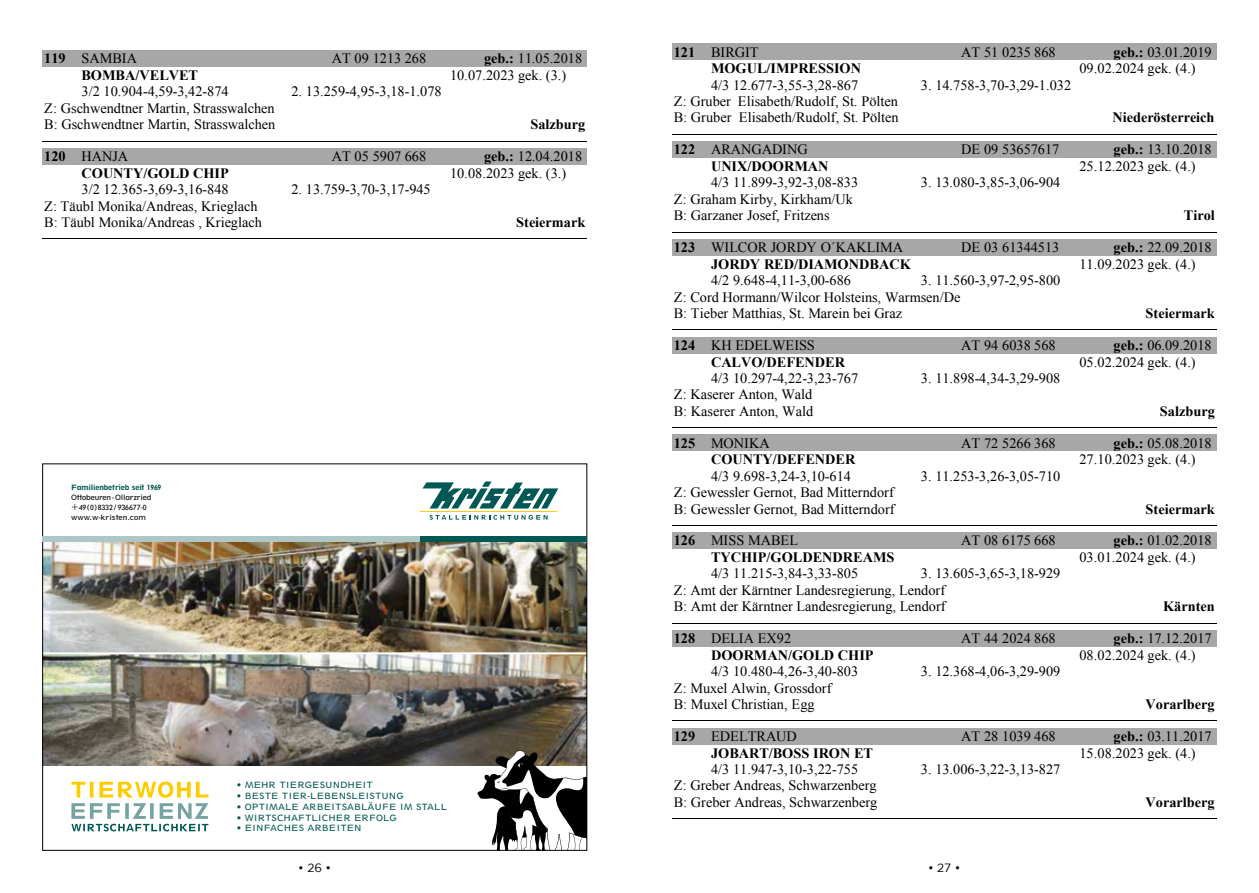
<style>
.page{position:relative;width:1259px;height:893px;background:#fff}
.page>*{position:absolute;margin:0;border:0;box-sizing:border-box;transform-origin:0 0}
.t1{font:14.25px/16.4px "Times New Roman";color:#000}
.t2{font:700 14.25px "Times New Roman";color:#000}
.t3{font:12px "Gotham";color:#000}
.t4{font:9px "Spartan Book Classified";color:#005854}
.t5{font:7.65px/10.1px "Spartan Book Classified";color:#000}
.t6{font:7.65px "Spartan Heavy Classified";letter-spacing:-.03em;color:#005854}
.s1{font-weight:700}
</style>
<div class="page">
<div style="left:672px;top:43px;width:544px;height:17px;background:#a7a7a7"></div>
<hr style="left:672px;top:134px;width:544px;height:1px;background:#000">
<div style="left:672px;top:141px;width:544px;height:17px;background:#a7a7a7"></div>
<hr style="left:672px;top:232px;width:544px;height:1px;background:#000">
<div style="left:672px;top:239px;width:544px;height:16px;background:#a7a7a7"></div>
<hr style="left:672px;top:329px;width:544px;height:1px;background:#000">
<div style="left:672px;top:337px;width:544px;height:16px;background:#a7a7a7"></div>
<hr style="left:672px;top:427px;width:544px;height:1px;background:#000">
<div style="left:672px;top:435px;width:544px;height:16px;background:#a7a7a7"></div>
<hr style="left:672px;top:525px;width:544px;height:1px;background:#000">
<div style="left:672px;top:532px;width:544px;height:17px;background:#a7a7a7"></div>
<hr style="left:672px;top:623px;width:544px;height:1px;background:#000">
<div style="left:672px;top:630px;width:544px;height:17px;background:#a7a7a7"></div>
<hr style="left:672px;top:721px;width:544px;height:1px;background:#000">
<div style="left:672px;top:728px;width:544px;height:16px;background:#a7a7a7"></div>
<hr style="left:672px;top:818px;width:544px;height:1px;background:#000">
<div style="left:43px;top:50px;width:544px;height:17px;background:#a7a7a7"></div>
<hr style="left:43px;top:141px;width:544px;height:1px;background:#000">
<div style="left:43px;top:148px;width:544px;height:16px;background:#a7a7a7"></div>
<hr style="left:43px;top:238px;width:544px;height:1px;background:#000">
<img style="left:45px;top:542px;width:540px;height:223px">
<hr style="left:43px;top:652px;width:544px;height:2px;background:#fff">
<svg style="left:71px;top:781px;width:137px;height:50px"></svg>
<svg style="left:429px;top:515px;width:118px;height:5px"></svg>
<hr style="left:420px;top:511px;width:136px;height:1px;background:#fc0">
<svg style="left:422px;top:482px;width:136px;height:26px"></svg>
<svg style="left:477px;top:751px;width:108px;height:97px"></svg>
<div style="left:43px;top:536px;width:377px;height:6px;background:#adc7c6"></div>
<div style="left:420px;top:536px;width:167px;height:6px;background:#005854"></div>
<p class="t1" style="left:44px;top:50px;width:94px"><span class="s1">119</span> SAMBIA</p>
<p class="t1" style="left:332px;top:50px;width:96px">AT 09 1213 268</p>
<p class="t1" style="left:484px;top:50px;width:100px"><span class="s1">geb.:</span> 11.05.2018</p>
<p class="t2" style="left:82px;top:65px;width:118px">BOMBA/VELVET</p>
<p class="t1" style="left:450px;top:67px;width:118px">10.07.2023 gek. (3.)</p>
<p class="t1" style="left:82px;top:83px;width:149px">3/2 10.904-4,59-3,42-874</p>
<p class="t1" style="left:291px;top:83px;width:152px">2. 13.259-4,95-3,18-1.078</p>
<p class="t1" style="left:44px;top:100px;width:232px">Z: Gschwendtner Martin, Strasswalchen<br>B: Gschwendtner Martin, Strasswalchen</p>
<p class="t2" style="left:530px;top:115px;width:56px">Salzburg</p>
<p class="t1" style="left:44px;top:148px;width:85px"><span class="s1">120</span> HANJA</p>
<p class="t1" style="left:332px;top:148px;width:96px">AT 05 5907 668</p>
<p class="t1" style="left:484px;top:148px;width:100px"><span class="s1">geb.:</span> 12.04.2018</p>
<p class="t2" style="left:82px;top:163px;width:149px">COUNTY/GOLD CHIP</p>
<p class="t1" style="left:450px;top:164px;width:118px">10.08.2023 gek. (3.)</p>
<p class="t1" style="left:82px;top:181px;width:149px">3/2 12.365-3,69-3,16-848</p>
<p class="t1" style="left:291px;top:181px;width:141px">2. 13.759-3,70-3,17-945</p>
<p class="t1" style="left:44px;top:197px;width:219px">Z: Täubl Monika/Andreas, Krieglach<br>B: Täubl Monika/Andreas , Krieglach</p>
<p class="t2" style="left:516px;top:213px;width:71px">Steiermark</p>
<p class="t6" style="left:71px;top:482px;width:92px">Familienbetrieb seit 1969</p>
<p class="t5" style="left:71px;top:492px;width:82px">Ottobeuren-Ollarzried +49(0)8332 / 936677-0 www.w-kristen.com</p>
<p class="t4" style="left:237px;top:780px;width:138px">• MEHR TIERGESUNDHEIT</p>
<p class="t4" style="left:237px;top:791px;width:168px">• BESTE TIER-LEBENSLEISTUNG</p>
<p class="t4" style="left:237px;top:801px;width:212px">• OPTIMALE ARBEITSABLÄUFE IM STALL</p>
<p class="t4" style="left:237px;top:812px;width:161px">• WIRTSCHAFTLICHER ERFOLG</p>
<p class="t4" style="left:237px;top:823px;width:126px">• EINFACHES ARBEITEN</p>
<p class="t1" style="left:674px;top:43px;width:86px"><span class="s1">121</span> BIRGIT</p>
<p class="t1" style="left:961px;top:43px;width:96px">AT 51 0235 868</p>
<p class="t1" style="left:1113px;top:43px;width:100px"><span class="s1">geb.:</span> 03.01.2019</p>
<p class="t2" style="left:711px;top:59px;width:151px">MOGUL/IMPRESSION</p>
<p class="t1" style="left:1079px;top:60px;width:118px">09.02.2024 gek. (4.)</p>
<p class="t1" style="left:711px;top:76px;width:149px">4/3 12.677-3,55-3,28-867</p>
<p class="t1" style="left:921px;top:76px;width:152px">3. 14.758-3,70-3,29-1.032</p>
<p class="t1" style="left:674px;top:93px;width:226px">Z: Gruber Elisabeth/Rudolf, St. Pölten<br>B: Gruber Elisabeth/Rudolf, St. Pölten</p>
<p class="t2" style="left:1112px;top:108px;width:104px">Niederösterreich</p>
<p class="t1" style="left:674px;top:141px;width:135px"><span class="s1">122</span> ARANGADING</p>
<p class="t1" style="left:961px;top:141px;width:100px">DE 09 53657617</p>
<p class="t1" style="left:1113px;top:141px;width:100px"><span class="s1">geb.:</span> 13.10.2018</p>
<p class="t2" style="left:711px;top:156px;width:119px">UNIX/DOORMAN</p>
<p class="t1" style="left:1079px;top:158px;width:118px">25.12.2023 gek. (4.)</p>
<p class="t1" style="left:711px;top:174px;width:149px">4/3 11.899-3,92-3,08-833</p>
<p class="t1" style="left:921px;top:174px;width:141px">3. 13.080-3,85-3,06-904</p>
<p class="t1" style="left:674px;top:190px;width:181px">Z: Graham Kirby, Kirkham/Uk<br>B: Garzaner Josef, Fritzens</p>
<p class="t2" style="left:1184px;top:206px;width:32px">Tirol</p>
<p class="t1" style="left:674px;top:239px;width:231px"><span class="s1">123</span> WILCOR JORDY O´KAKLIMA</p>
<p class="t1" style="left:961px;top:239px;width:100px">DE 03 61344513</p>
<p class="t1" style="left:1113px;top:239px;width:100px"><span class="s1">geb.:</span> 22.09.2018</p>
<p class="t2" style="left:711px;top:254px;width:201px">JORDY RED/DIAMONDBACK</p>
<p class="t1" style="left:1079px;top:255px;width:118px">11.09.2023 gek. (4.)</p>
<p class="t1" style="left:711px;top:272px;width:141px">4/2 9.648-4,11-3,00-686</p>
<p class="t1" style="left:674px;top:272px;width:388px;text-indent:247px">3. 11.560-3,97-2,95-800<br>Z: Cord Hormann/Wilcor Holsteins, Warmsen/De<br>B: Tieber Matthias, St. Marein bei Graz</p>
<p class="t2" style="left:1145px;top:303px;width:71px">Steiermark</p>
<p class="t1" style="left:674px;top:337px;width:143px"><span class="s1">124</span> KH EDELWEISS</p>
<p class="t1" style="left:961px;top:337px;width:96px">AT 94 6038 568</p>
<p class="t1" style="left:1113px;top:337px;width:100px"><span class="s1">geb.:</span> 06.09.2018</p>
<p class="t2" style="left:711px;top:352px;width:135px">CALVO/DEFENDER</p>
<p class="t1" style="left:1079px;top:353px;width:118px">05.02.2024 gek. (4.)</p>
<p class="t1" style="left:711px;top:370px;width:149px">4/3 10.297-4,22-3,23-767</p>
<p class="t1" style="left:921px;top:370px;width:141px">3. 11.898-4,34-3,29-908</p>
<p class="t1" style="left:674px;top:386px;width:141px">Z: Kaserer Anton, Wald<br>B: Kaserer Anton, Wald</p>
<p class="t2" style="left:1160px;top:401px;width:56px">Salzburg</p>
<p class="t1" style="left:674px;top:435px;width:97px"><span class="s1">125</span> MONIKA</p>
<p class="t1" style="left:961px;top:435px;width:96px">AT 72 5266 368</p>
<p class="t1" style="left:1113px;top:435px;width:100px"><span class="s1">geb.:</span> 05.08.2018</p>
<p class="t2" style="left:711px;top:450px;width:146px">COUNTY/DEFENDER</p>
<p class="t1" style="left:1079px;top:451px;width:118px">27.10.2023 gek. (4.)</p>
<p class="t1" style="left:711px;top:468px;width:141px">4/3 9.698-3,24-3,10-614</p>
<p class="t1" style="left:921px;top:468px;width:141px">3. 11.253-3,26-3,05-710</p>
<p class="t1" style="left:674px;top:484px;width:222px">Z: Gewessler Gernot, Bad Mitterndorf<br>B: Gewessler Gernot, Bad Mitterndorf</p>
<p class="t2" style="left:1145px;top:499px;width:71px">Steiermark</p>
<p class="t1" style="left:674px;top:532px;width:126px"><span class="s1">126</span> MISS MABEL</p>
<p class="t1" style="left:961px;top:532px;width:96px">AT 08 6175 668</p>
<p class="t1" style="left:1113px;top:532px;width:100px"><span class="s1">geb.:</span> 01.02.2018</p>
<p class="t2" style="left:711px;top:547px;width:185px">TYCHIP/GOLDENDREAMS</p>
<p class="t1" style="left:1079px;top:549px;width:118px">03.01.2024 gek. (4.)</p>
<p class="t1" style="left:711px;top:565px;width:149px">4/3 11.215-3,84-3,33-805</p>
<p class="t1" style="left:674px;top:565px;width:388px;text-indent:247px">3. 13.605-3,65-3,18-929<br>Z: Amt der Kärntner Landesregierung, Lendorf<br>B: Amt der Kärntner Landesregierung, Lendorf</p>
<p class="t2" style="left:1163px;top:597px;width:53px">Kärnten</p>
<p class="t1" style="left:674px;top:630px;width:119px"><span class="s1">128</span> DELIA EX92</p>
<p class="t1" style="left:961px;top:630px;width:96px">AT 44 2024 868</p>
<p class="t1" style="left:1113px;top:630px;width:100px"><span class="s1">geb.:</span> 17.12.2017</p>
<p class="t2" style="left:711px;top:645px;width:164px">DOORMAN/GOLD CHIP</p>
<p class="t1" style="left:1079px;top:647px;width:118px">08.02.2024 gek. (4.)</p>
<p class="t1" style="left:711px;top:663px;width:149px">4/3 10.480-4,26-3,40-803</p>
<p class="t1" style="left:921px;top:663px;width:141px">3. 12.368-4,06-3,29-909</p>
<p class="t1" style="left:674px;top:680px;width:159px">Z: Muxel Alwin, Grossdorf<br>B: Muxel Christian, Egg</p>
<p class="t2" style="left:1145px;top:694px;width:70px">Vorarlberg</p>
<p class="t1" style="left:674px;top:728px;width:125px"><span class="s1">129</span> EDELTRAUD</p>
<p class="t1" style="left:961px;top:728px;width:96px">AT 28 1039 468</p>
<p class="t1" style="left:1113px;top:728px;width:100px"><span class="s1">geb.:</span> 03.11.2017</p>
<p class="t2" style="left:711px;top:743px;width:164px">JOBART/BOSS IRON ET</p>
<p class="t1" style="left:1079px;top:744px;width:118px">15.08.2023 gek. (4.)</p>
<p class="t1" style="left:711px;top:761px;width:149px">4/3 11.947-3,10-3,22-755</p>
<p class="t1" style="left:921px;top:761px;width:141px">3. 13.006-3,22-3,13-827</p>
<p class="t1" style="left:674px;top:777px;width:205px">Z: Greber Andreas, Schwarzenberg<br>B: Greber Andreas, Schwarzenberg</p>
<p class="t2" style="left:1145px;top:792px;width:70px">Vorarlberg</p>
<p class="t3" style="left:298px;top:861px;width:34px">• 26 •</p>
<p class="t3" style="left:928px;top:861px;width:34px">• 27 •</p>
</div>
